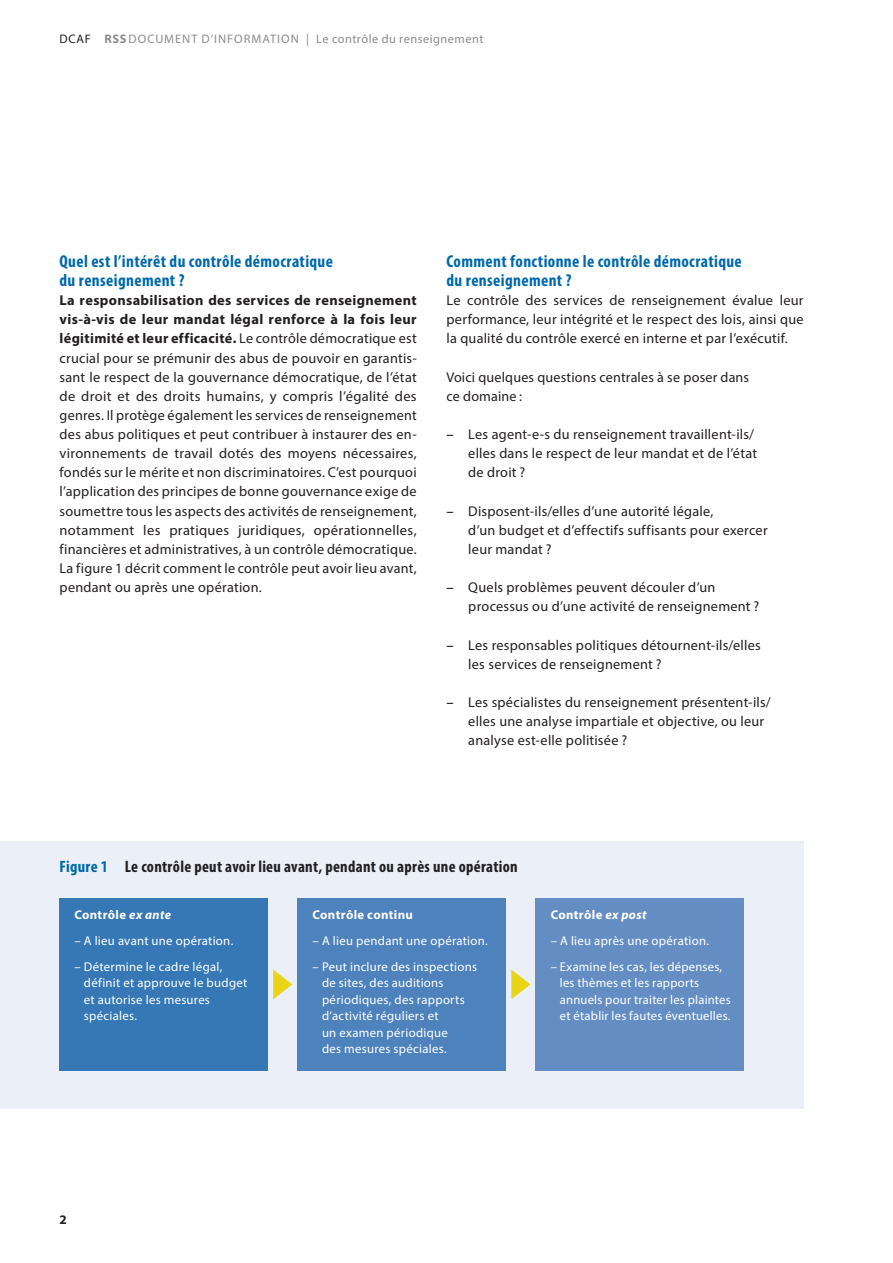
<style>
.page{position:relative;width:893px;height:1263px;background:#fff}
.page>*{position:absolute;margin:0;border:0;box-sizing:border-box;transform-origin:0 0}
._1_Titel{font:700 condensed 17.25px/19.2px "Myriad Pro";letter-spacing:.02em;color:#0069ab}
._5_Graf_Tab_GS{font:700 condensed 16.5px "Myriad Pro";letter-spacing:.02em;color:#231f20}
._2_GS{font:14.25px/19.2px "Myriad Pro";letter-spacing:.015em;color:#231f20;text-align:justify}
._3_Aufzählung{font:14.25px/19.2px "Myriad Pro";letter-spacing:.02em;color:#231f20}
.t1{font:700 13.2px "Myriad Pro";color:#231f20}
._5_Graf_Tab_GS-2{font:12.75px/16.5px "Myriad Pro";letter-spacing:.02em;color:#fff}
._5_Graf_Tab_GS-3{font:700 12.75px "Myriad Pro";letter-spacing:.025em;color:#fff}
.t2{font:12.3px "Myriad Pro";letter-spacing:.04em;color:#8a8c8f}
.s1{color:#231f20}
.s2{font-weight:700}
.s3{font-weight:600;font-style:italic}
.s4{color:#0069ab}
.s5{font-style:italic}
</style>
<div class="page">
<div style="left:0;top:841px;width:804px;height:268px;background:#ebeff7"></div>
<div style="left:60px;top:898px;width:208px;height:172px;background:#3578b5"></div>
<div style="left:298px;top:898px;width:208px;height:172px;background:#4e82bc"></div>
<div style="left:536px;top:898px;width:208px;height:172px;background:#648ec3"></div>
<svg style="left:273px;top:969px;width:19px;height:30px"></svg>
<svg style="left:511px;top:969px;width:19px;height:30px"></svg>
<p class="t2" style="left:60px;top:32px;width:425px"><span class="s1">DCAF</span> <span class="s2">RSS</span>DOCUMENT D’INFORMATION | Le contrôle du renseignement</p>
<p class="_1_Titel" style="left:60px;top:251px;width:275px">Quel est l’intérêt du contrôle démocratique du renseignement ?</p>
<p class="_2_GS" style="left:60px;top:290px;width:359px"><span class="s2">La responsabilisation des services de renseignement vis-à-vis de leur mandat légal renforce à la fois leur légitimité et leur efficacité.</span> Le contrôle démocratique est crucial pour se prémunir des abus de pouvoir en garantis&shy;sant le respect de la gouvernance démocratique, de l’état de droit et des droits humains, y compris l’égalité des genres. Il protège également les services de renseignement des abus politiques et peut contribuer à instaurer des en&shy;vironnements de travail dotés des moyens nécessaires, fondés sur le mérite et non discriminatoires. C’est pourquoi l’application des principes de bonne gouvernance exige de soumettre tous les aspects des activités de renseignement, notamment les pratiques juridiques, opérationnelles, financières et administratives, à un contrôle démocratique.</p>
<p class="_2_GS" style="left:60px;top:558px;width:359px">La figure 1 décrit comment le contrôle peut avoir lieu avant, pendant ou après une opération.</p>
<p class="_1_Titel" style="left:446px;top:251px;width:297px">Comment fonctionne le contrôle démocratique du renseignement ?</p>
<p class="_2_GS" style="left:446px;top:290px;width:359px">Le contrôle des services de renseignement évalue leur performance, leur intégrité et le respect des lois, ainsi que la qualité du contrôle exercé en interne et par l’exécutif.</p>
<p class="_2_GS" style="left:446px;top:367px;width:304px">Voici quelques questions centrales à se poser dans ce domaine :</p>
<p class="_3_Aufzählung" style="left:468px;top:424px;width:290px;text-indent:-22px"><span class="s3">–</span> Les agent-e-s du renseignement travaillent-ils/ elles dans le respect de leur mandat et de l’état de droit ?</p>
<p class="_3_Aufzählung" style="left:468px;top:501px;width:301px;text-indent:-22px"><span class="s3">–</span> Disposent-ils/elles d’une autorité légale,<br>d’un budget et d’effectifs suffisants pour exercer leur mandat ?</p>
<p class="_3_Aufzählung" style="left:468px;top:577px;width:292px;text-indent:-22px"><span class="s3">–</span> Quels problèmes peuvent découler d’un processus ou d’une activité de renseignement ?</p>
<p class="_3_Aufzählung" style="left:468px;top:635px;width:294px;text-indent:-22px"><span class="s3">–</span> Les responsables politiques détournent-ils/elles les services de renseignement ?</p>
<p class="_3_Aufzählung" style="left:468px;top:692px;width:304px;text-indent:-22px"><span class="s3">–</span> Les spécialistes du renseignement présentent-ils/ elles une analyse impartiale et objective, ou leur analyse est-elle politisée ?</p>
<p class="_5_Graf_Tab_GS" style="left:60px;top:857px;width:460px"><span class="s4">Figure 1</span> Le contrôle peut avoir lieu avant, pendant ou après une opération</p>
<p class="_5_Graf_Tab_GS-3" style="left:74px;top:906px;width:98px">Contrôle <span class="s5">ex ante</span></p>
<p class="_5_Graf_Tab_GS-2" style="left:74px;top:932px;width:160px">– A lieu avant une opération.</p>
<p class="_5_Graf_Tab_GS-2" style="left:84px;top:958px;width:165px;text-indent:-9px">– Détermine le cadre légal, définit et approuve le budget et autorise les mesures spéciales.</p>
<p class="_5_Graf_Tab_GS-3" style="left:313px;top:906px;width:102px">Contrôle continu</p>
<p class="_5_Graf_Tab_GS-2" style="left:313px;top:932px;width:177px">– A lieu pendant une opération.</p>
<p class="_5_Graf_Tab_GS-2" style="left:322px;top:958px;width:157px;text-indent:-9px">– Peut inclure des inspections de sites, des auditions périodiques, des rapports d’activité réguliers et<br>un examen périodique<br>des mesures spéciales.</p>
<p class="_5_Graf_Tab_GS-3" style="left:551px;top:906px;width:97px">Contrôle <span class="s5">ex post</span></p>
<p class="_5_Graf_Tab_GS-2" style="left:551px;top:932px;width:160px">– A lieu après une opération.</p>
<p class="_5_Graf_Tab_GS-2" style="left:560px;top:958px;width:172px;text-indent:-9px">– Examine les cas, les dépenses, les thèmes et les rapports annuels pour traiter les plaintes et établir les fautes éventuelles.</p>
<p class="t1" style="left:60px;top:1210px;width:9px">2</p>
</div>
